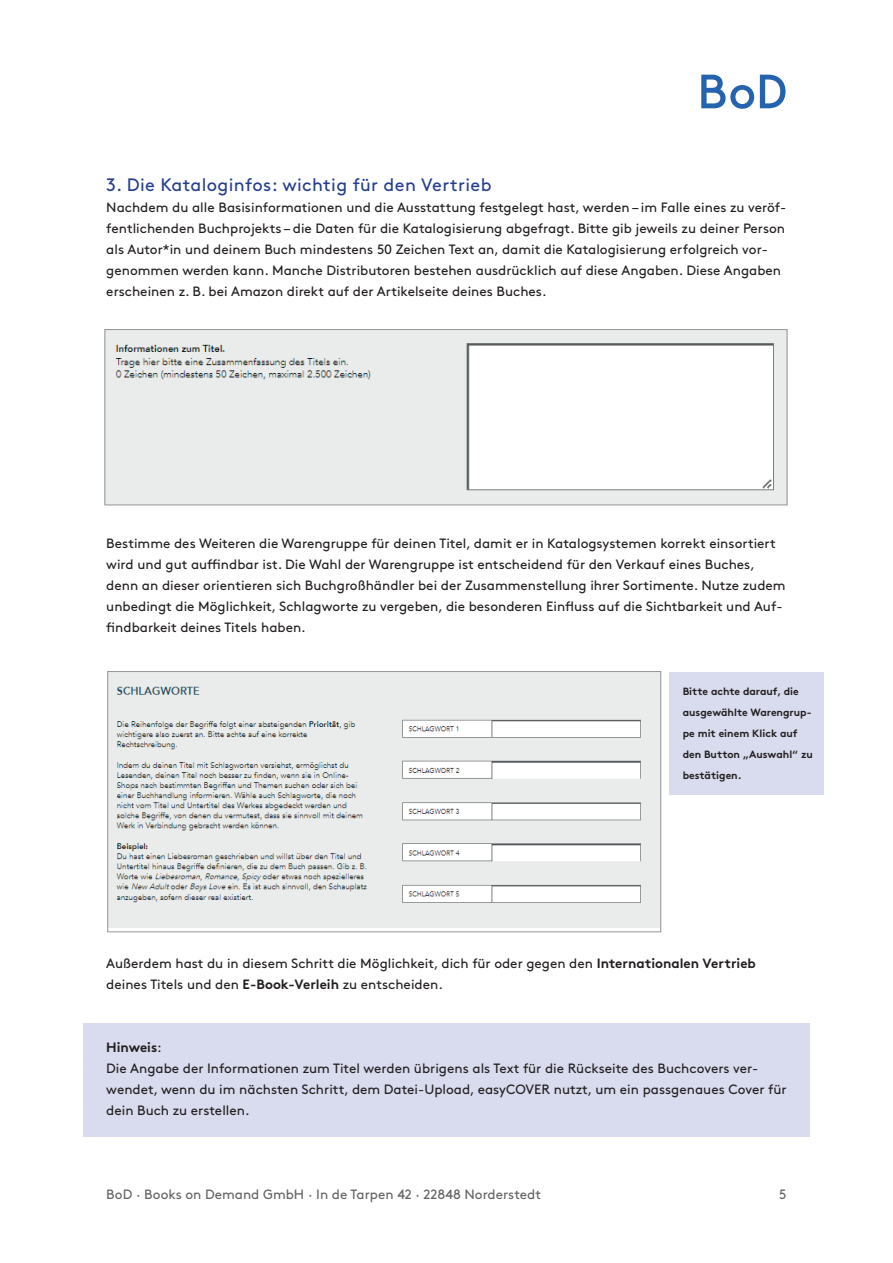
<style>
.page{position:relative;width:893px;height:1263px;background:#fff}
.page>*{position:absolute;margin:0;border:0;box-sizing:border-box;transform-origin:0 0}
.t1{font:18px "Brown Pro";letter-spacing:.02em;color:#253f8e}
.t2{font:13.5px/21px "Brown Pro";color:#231f20}
.t3{font:13.5px "Brown Pro";color:#636366}
.t4{font:700 10.5px/21px "Brown Pro";color:#231f20}
.s1{font-weight:700}
</style>
<div class="page">
<svg style="left:701px;top:75px;width:84px;height:34px"></svg>
<div style="left:83px;top:1023px;width:727px;height:114px;background:#d9dcee"></div>
<img style="left:107px;top:331px;width:678px;height:172px">
<div style="left:105px;top:329px;width:682px;height:176px;border:1px solid #939598"></div>
<img style="left:109px;top:673px;width:550px;height:254px">
<div style="left:107px;top:671px;width:554px;height:261px;border:1px solid #939598"></div>
<div style="left:669px;top:672px;width:154px;height:122px;background:#d9dcee"></div>
<h1 class="t1" style="left:106px;top:171px;width:387px">3. Die Kataloginfos: wichtig für den Vertrieb</h1>
<p class="t2" style="left:106px;top:196px;width:682px">Nachdem du alle Basisinformationen und die Ausstattung festgelegt hast, werden – im Falle eines zu veröf&shy;fentlichenden Buchprojekts – die Daten für die Katalogisierung abgefragt. Bitte gib jeweils zu deiner Person als Autor*in und deinem Buch mindestens 50 Zeichen Text an, damit die Katalogisierung erfolgreich vor&shy;genommen werden kann. Manche Distributoren bestehen ausdrücklich auf diese Angaben. Diese Angaben erscheinen z. B. bei Amazon direkt auf der Artikelseite deines Buches.</p>
<p class="t2" style="left:106px;top:532px;width:681px">Bestimme des Weiteren die Warengruppe für deinen Titel, damit er in Katalogsystemen korrekt einsortiert wird und gut auffindbar ist. Die Wahl der Warengruppe ist entscheidend für den Verkauf eines Buches, denn an dieser orientieren sich Buchgroßhändler bei der Zusammenstellung ihrer Sortimente. Nutze zudem unbedingt die Möglichkeit, Schlagworte zu vergeben, die besonderen Einfluss auf die Sichtbarkeit und Auf&shy;findbarkeit deines Titels haben.</p>
<p class="t4" style="left:683px;top:680px;width:132px">Bitte achte darauf, die ausgewählte Warengrup&shy;pe mit einem Klick auf den Button „Auswahl“ zu bestätigen.</p>
<p class="t2" style="left:106px;top:952px;width:651px">Außerdem hast du in diesem Schritt die Möglichkeit, dich für oder gegen den <span class="s1">Internationalen Vertrieb </span>deines Titels und den <span class="s1">E-Book-Verleih</span> zu entscheiden.</p>
<p class="t2" style="left:106px;top:1036px;width:682px"><span class="s1">Hinweis</span>:<br>Die Angabe der Informationen zum Titel werden übrigens als Text für die Rückseite des Buchcovers ver&shy;wendet, wenn du im nächsten Schritt, dem Datei-Upload, easyCOVER nutzt, um ein passgenaues Cover für dein Buch zu erstellen.</p>
<p class="t3" style="left:106px;top:1184px;width:436px">BoD · Books on Demand GmbH · In de Tarpen 42 · 22848 Norderstedt</p>
<p class="t3" style="left:779px;top:1184px;width:9px">5</p>
</div>
